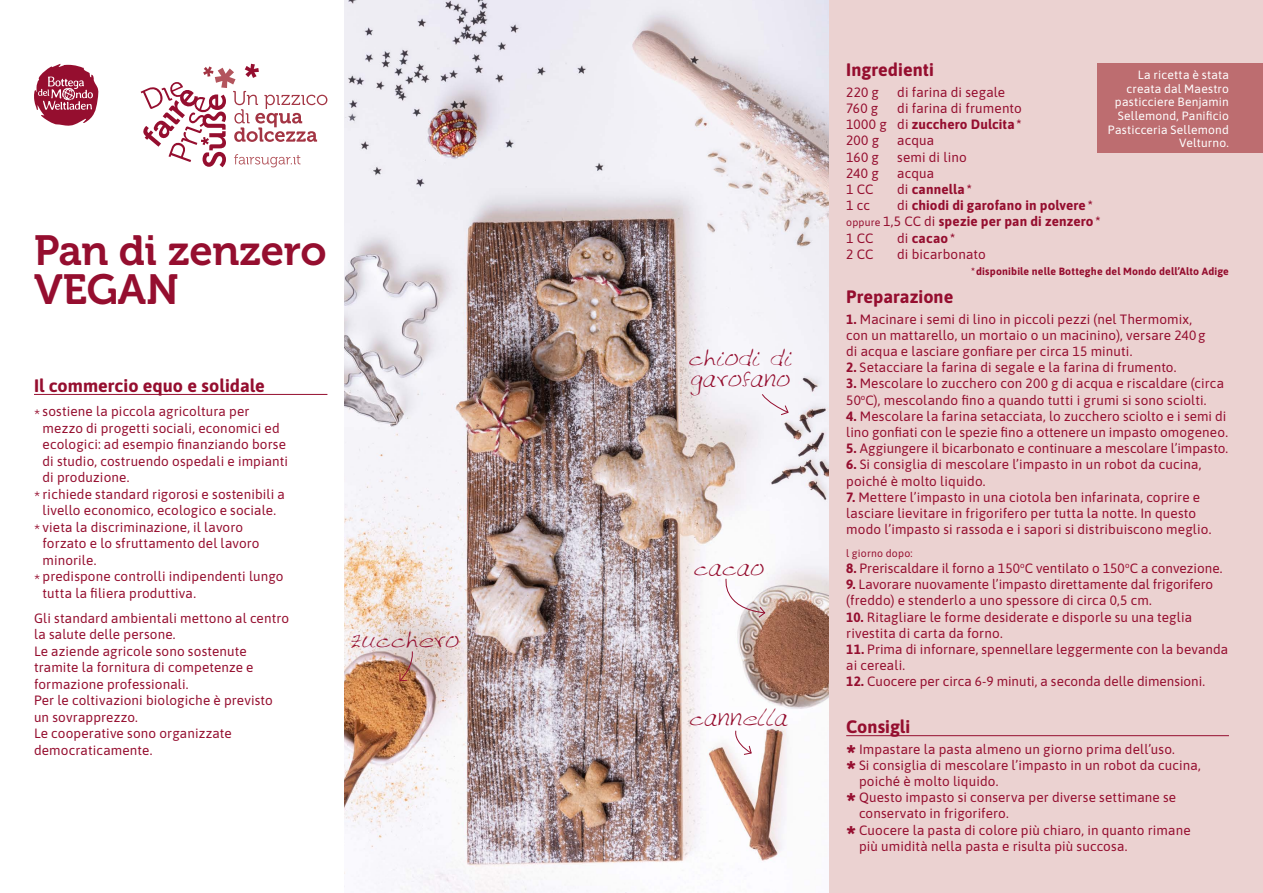
<style>
.page{position:relative;width:1263px;height:893px;background:#fff}
.page>*{position:absolute;margin:0;border:0;box-sizing:border-box;transform-origin:0 0}
.t1{font:42px/39px "Museo 700";letter-spacing:-.005em;color:#950e2f}
.t2{font:21px/21px "Vienna";color:#950e2f}
.t3{font:18px "Asap";letter-spacing:.005em;color:#950e2f}
.t4{font:13.5px/16.2px "Asap";letter-spacing:.01em;color:#950e2f}
.t5{font:12px/13.5px "Asap";letter-spacing:.015em;color:#fff;text-align:right}
.t6{font:10.5px "Asap";letter-spacing:.02em;color:#950e2f}
.s1{font-size:16.5px}
.s2{font-size:10.5px}
.s3{font-family:"Museo 700";font-size:21px}
</style>
<div class="page">
<hr style="left:34px;top:394px;width:293px;height:1px;background:#950e2f">
<img style="left:344px;top:0;width:485px;height:893px">
<svg style="left:34px;top:64px;width:65px;height:62px"></svg>
<svg style="left:141px;top:64px;width:186px;height:103px"></svg>
<svg style="left:721px;top:578px;width:45px;height:40px"></svg>
<svg style="left:399px;top:651px;width:15px;height:31px"></svg>
<svg style="left:761px;top:393px;width:28px;height:23px"></svg>
<svg style="left:733px;top:730px;width:19px;height:25px"></svg>
<div style="left:829px;top:0;width:434px;height:893px;background:#ebd2d1"></div>
<div style="left:1097px;top:64px;width:166px;height:89px;background:#bd6d70"></div>
<hr style="left:846px;top:735px;width:383px;height:1px;background:#950e2f">
<h1 class="t1" style="left:34px;top:232px;width:294px">Pan di zenzero<br>VEGAN</h1>
<h3 class="t3" style="left:34px;top:373px;width:232px">Il commercio equo e solidale</h3>
<p class="t4" style="left:34px;top:402px;width:217px"><span class="s1">*</span> sostiene la piccola agricoltura per</p>
<p class="t4" style="left:43px;top:419px;width:239px">mezzo di progetti sociali, economici ed</p>
<p class="t4" style="left:43px;top:435px;width:245px">ecologici: ad esempio finanziando borse</p>
<p class="t4" style="left:43px;top:452px;width:247px">di studio, costruendo ospedali e impianti</p>
<p class="t4" style="left:43px;top:468px;width:88px">di produzione.</p>
<p class="t4" style="left:34px;top:485px;width:252px"><span class="s1">*</span> richiede standard rigorosi e sostenibili a</p>
<p class="t4" style="left:43px;top:501px;width:235px">livello economico, ecologico e sociale.</p>
<p class="t4" style="left:34px;top:518px;width:211px"><span class="s1">*</span> vieta la discriminazione, il lavoro</p>
<p class="t4" style="left:43px;top:534px;width:219px">forzato e lo sfruttamento del lavoro</p>
<p class="t4" style="left:43px;top:551px;width:55px">minorile.</p>
<p class="t4" style="left:34px;top:567px;width:251px"><span class="s1">*</span> predispone controlli indipendenti lungo</p>
<p class="t4" style="left:43px;top:584px;width:155px">tutta la filiera produttiva.</p>
<p class="t4" style="left:34px;top:609px;width:257px">Gli standard ambientali mettono al centro la salute delle persone.<br>Le aziende agricole sono sostenute tramite la fornitura di competenze e formazione professionali.<br>Per le coltivazioni biologiche è previsto un sovrapprezzo.<br>Le cooperative sono organizzate democraticamente.</p>
<h2 class="t2" style="left:350px;top:631px;width:110px">zucchero</h2>
<h2 class="t2" style="left:688px;top:349px;width:105px">chiodi di garofano</h2>
<h2 class="t2" style="left:693px;top:559px;width:72px">cacao</h2>
<h2 class="t2" style="left:689px;top:709px;width:100px">cannella</h2>
<h3 class="t3" style="left:846px;top:57px;width:89px">Ingredienti</h3>
<p class="t4" style="left:846px;top:83px;width:34px">220 g</p>
<p class="t4" style="left:897px;top:83px;width:109px">di farina di segale</p>
<p class="t4" style="left:846px;top:99px;width:34px">760 g</p>
<p class="t4" style="left:846px;top:99px;width:177px;text-align:justify;text-indent:51px">di farina di frumento 1000 g di zucchero Dulcita * 200 g</p>
<p class="t4" style="left:897px;top:132px;width:38px">acqua</p>
<p class="t4" style="left:846px;top:148px;width:34px">160 g</p>
<p class="t4" style="left:897px;top:148px;width:71px">semi di lino</p>
<p class="t4" style="left:846px;top:164px;width:34px">240 g</p>
<p class="t4" style="left:897px;top:164px;width:38px">acqua</p>
<p class="t4" style="left:846px;top:180px;width:29px">1 CC</p>
<p class="t4" style="left:897px;top:180px;width:76px">di cannella *</p>
<p class="t4" style="left:846px;top:197px;width:25px">1 cc</p>
<p class="t4" style="left:846px;top:197px;width:256px;text-indent:51px">di chiodi di garofano in polvere * <span class="s2">oppure</span> 1,5 CC di spezie per pan di zenzero *<br>1 CC</p>
<p class="t4" style="left:897px;top:229px;width:59px">di cacao *</p>
<p class="t5" style="left:1108px;top:68px;width:122px">La ricetta è stata creata dal Maestro pasticciere Benjamin<br>Sellemond, Panificio<br>Pasticceria Sellemond<br>Velturno.</p>
<p class="t4" style="left:846px;top:245px;width:29px">2 CC</p>
<p class="t4" style="left:897px;top:245px;width:90px">di bicarbonato</p>
<p class="t6" style="left:971px;top:264px;width:259px">*disponibile nelle Botteghe del Mondo dell’Alto Adige</p>
<h3 class="t3" style="left:846px;top:284px;width:109px">Preparazione</h3>
<p class="t4" style="left:846px;top:310px;width:361px">1. Macinare i semi di lino in piccoli pezzi (nel Thermomix, con un mattarello, un mortaio o un macinino), versare 240g di acqua e lasciare gonfiare per circa 15 minuti.</p>
<p class="t4" style="left:846px;top:359px;width:332px">2. Setacciare la farina di segale e la farina di frumento.</p>
<p class="t4" style="left:846px;top:375px;width:379px">3. Mescolare lo zucchero con 200 g di acqua e riscaldare (circa<br>50<sup>o</sup>C), mescolando fino a quando tutti i grumi si sono sciolti.</p>
<p class="t4" style="left:846px;top:407px;width:383px">4. Mescolare la farina setacciata, lo zucchero sciolto e i semi di lino gonfiati con le spezie fino a ottenere un impasto omogeneo.</p>
<p class="t4" style="left:846px;top:440px;width:383px">5. Aggiungere il bicarbonato e continuare a mescolare l’impasto.</p>
<p class="t4" style="left:846px;top:456px;width:357px">6. Si consiglia di mescolare l’impasto in un robot da cucina, poiché è molto liquido.</p>
<p class="t4" style="left:846px;top:488px;width:367px">7. Mettere l’impasto in una ciotola ben infarinata, coprire e lasciare lievitare in frigorifero per tutta la notte. In questo modo l’impasto si rassoda e i sapori si distribuiscono meglio.</p>
<p class="t6" style="left:846px;top:546px;width:68px">l giorno dopo:</p>
<p class="t4" style="left:846px;top:559px;width:378px">8. Preriscaldare il forno a 150<sup>o</sup>C ventilato o 150<sup>o</sup>C a convezione.</p>
<p class="t4" style="left:846px;top:576px;width:369px">9. Lavorare nuovamente l’impasto direttamente dal frigorifero (freddo) e stenderlo a uno spessore di circa 0,5 cm.</p>
<p class="t4" style="left:846px;top:608px;width:347px">10. Ritagliare le forme desiderate e disporle su una teglia rivestita di carta da forno.</p>
<p class="t4" style="left:846px;top:640px;width:383px">11. Prima di infornare, spennellare leggermente con la bevanda ai cereali.</p>
<p class="t4" style="left:846px;top:673px;width:360px">12. Cuocere per circa 6-9 minuti, a seconda delle dimensioni.</p>
<h3 class="t3" style="left:846px;top:714px;width:66px">Consigli</h3>
<p class="t4" style="left:846px;top:740px;width:330px"><span class="s3">*</span> Impastare la pasta almeno un giorno prima dell’uso.</p>
<p class="t4" style="left:846px;top:756px;width:356px"><span class="s3">*</span> Si consiglia di mescolare l’impasto in un robot da cucina,</p>
<p class="t4" style="left:859px;top:772px;width:141px">poiché è molto liquido.</p>
<p class="t4" style="left:846px;top:789px;width:331px"><span class="s3">*</span> Questo impasto si conserva per diverse settimane se</p>
<p class="t4" style="left:859px;top:805px;width:151px">conservato in frigorifero.</p>
<p class="t4" style="left:846px;top:821px;width:346px"><span class="s3">*</span> Cuocere la pasta di colore più chiaro, in quanto rimane</p>
<p class="t4" style="left:859px;top:837px;width:270px">più umidità nella pasta e risulta più succosa.</p>
</div>
